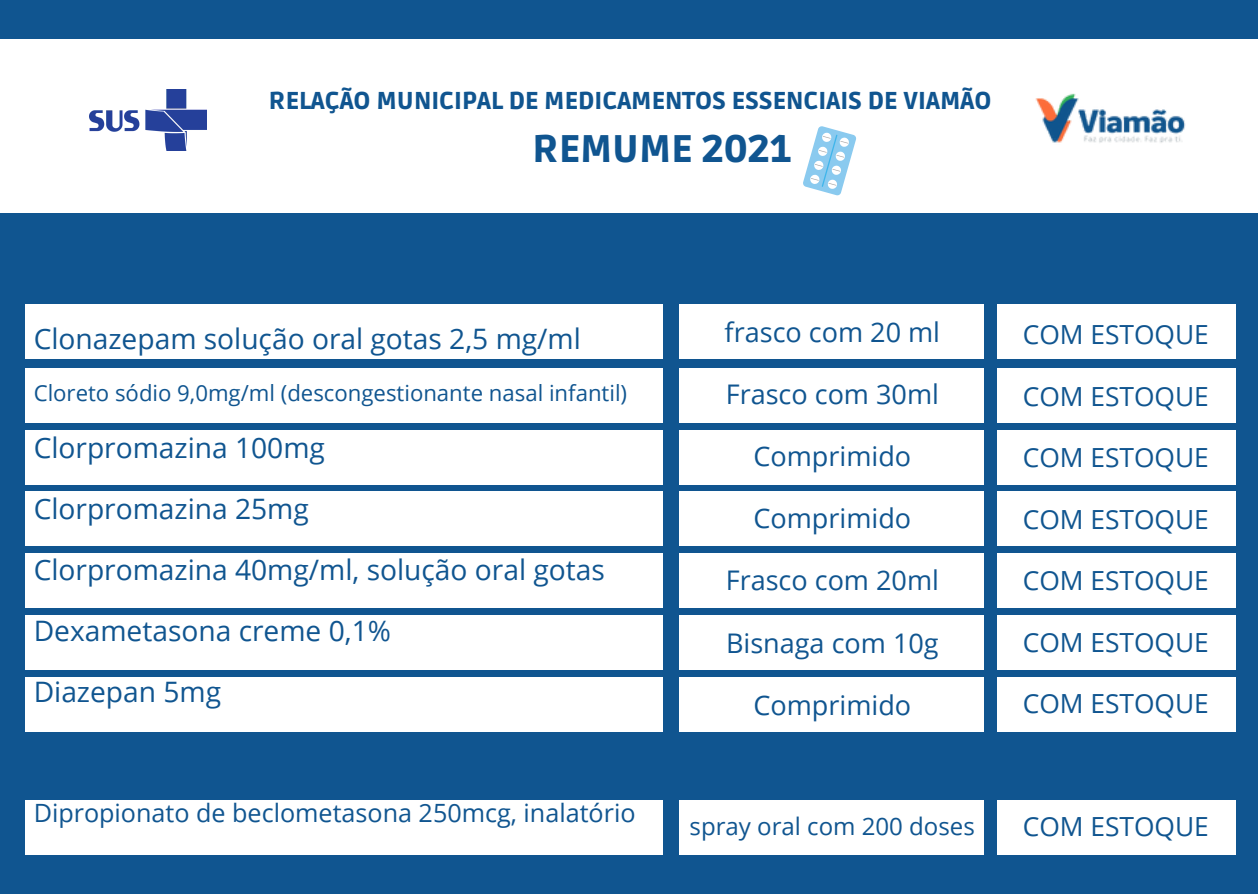
<style>
.page{position:relative;width:1258px;height:894px;background:#fff}
.page>*{position:absolute;margin:0;border:0;box-sizing:border-box;transform-origin:0 0}
.t1{font:900 38.1px "Ruda";color:#105590}
.t2{font:28.2px/60.9px "Open Sans";color:#105590}
.t3{font:27px "Open Sans";color:#105590}
.t4{font:26.4px "Open Sans";color:#105590}
.t5{font:25.2px "Open Sans";color:#105590}
.t6{font:900 24.3px "Ruda";color:#105590}
.t7{font:24px "Open Sans";color:#105590}
.t8{font:22.2px "Open Sans";color:#105590}
</style>
<div class="page">
<div style="left:0;top:0;width:1258px;height:893px;background:#105590"></div>
<div style="left:0;top:39px;width:1258px;height:174px;background:#fff"></div>
<img style="left:89px;top:89px;width:118px;height:61px">
<img style="left:1035px;top:93px;width:151px;height:50px">
<div style="left:25px;top:304px;width:638px;height:54px;background:#fff"></div>
<div style="left:25px;top:368px;width:638px;height:54px;background:#fff"></div>
<div style="left:25px;top:430px;width:638px;height:54px;background:#fff"></div>
<div style="left:25px;top:491px;width:638px;height:55px;background:#fff"></div>
<div style="left:25px;top:553px;width:638px;height:54px;background:#fff"></div>
<div style="left:25px;top:615px;width:638px;height:54px;background:#fff"></div>
<div style="left:25px;top:677px;width:638px;height:54px;background:#fff"></div>
<div style="left:680px;top:304px;width:304px;height:54px;background:#fff"></div>
<div style="left:680px;top:368px;width:304px;height:54px;background:#fff"></div>
<div style="left:680px;top:430px;width:304px;height:54px;background:#fff"></div>
<div style="left:680px;top:491px;width:304px;height:55px;background:#fff"></div>
<div style="left:680px;top:553px;width:304px;height:54px;background:#fff"></div>
<div style="left:680px;top:615px;width:304px;height:54px;background:#fff"></div>
<div style="left:680px;top:677px;width:304px;height:54px;background:#fff"></div>
<div style="left:25px;top:800px;width:638px;height:54px;background:#fff"></div>
<div style="left:680px;top:800px;width:304px;height:54px;background:#fff"></div>
<div style="left:997px;top:304px;width:238px;height:54px;background:#fff"></div>
<div style="left:997px;top:368px;width:238px;height:54px;background:#fff"></div>
<div style="left:997px;top:430px;width:238px;height:54px;background:#fff"></div>
<div style="left:997px;top:491px;width:238px;height:55px;background:#fff"></div>
<div style="left:997px;top:553px;width:238px;height:54px;background:#fff"></div>
<div style="left:997px;top:615px;width:238px;height:54px;background:#fff"></div>
<div style="left:997px;top:677px;width:238px;height:54px;background:#fff"></div>
<div style="left:997px;top:800px;width:238px;height:54px;background:#fff"></div>
<svg style="left:803px;top:126px;width:53px;height:70px"></svg>
<svg style="left:822px;top:135px;width:15px;height:52px"></svg>
<p class="t6" style="left:269px;top:87px;width:724px">RELAÇÃO MUNICIPAL DE MEDICAMENTOS ESSENCIAIS DE VIAMÃO</p>
<h1 class="t1" style="left:532px;top:127px;width:260px">REMUME 2021</h1>
<p class="t2" style="left:34px;top:308px;width:549px">Clonazepam solução oral gotas 2,5 mg/ml</p>
<p class="t8" style="left:34px;top:377px;width:595px">Cloreto sódio 9,0mg/ml (descongestionante nasal infantil)</p>
<p class="t2" style="left:34px;top:416px;width:573px">Clorpromazina 100mg<br>Clorpromazina 25mg<br>Clorpromazina 40mg/ml, solução oral gotas<br>Dexametasona creme 0,1%<br>Diazepan 5mg</p>
<p class="t5" style="left:34px;top:795px;width:603px">Dipropionato de beclometasona 250mcg, inalatório</p>
<p class="t3" style="left:724px;top:313px;width:217px">frasco com 20 ml</p>
<p class="t3" style="left:726px;top:375px;width:215px">Frasco com 30ml</p>
<p class="t3" style="left:753px;top:437px;width:159px">Comprimido</p>
<p class="t3" style="left:753px;top:499px;width:159px">Comprimido</p>
<p class="t3" style="left:726px;top:561px;width:215px">Frasco com 20ml</p>
<p class="t3" style="left:726px;top:623px;width:214px">Bisnaga com 10g</p>
<p class="t3" style="left:753px;top:685px;width:159px">Comprimido</p>
<p class="t7" style="left:689px;top:809px;width:287px">spray oral com 200 doses</p>
<p class="t4" style="left:1023px;top:316px;width:188px">COM ESTOQUE</p>
<p class="t4" style="left:1023px;top:377px;width:188px">COM ESTOQUE</p>
<p class="t4" style="left:1023px;top:439px;width:188px">COM ESTOQUE</p>
<p class="t4" style="left:1023px;top:500px;width:188px">COM ESTOQUE</p>
<p class="t4" style="left:1023px;top:562px;width:188px">COM ESTOQUE</p>
<p class="t4" style="left:1023px;top:623px;width:188px">COM ESTOQUE</p>
<p class="t4" style="left:1023px;top:685px;width:188px">COM ESTOQUE</p>
<p class="t4" style="left:1023px;top:807px;width:188px">COM ESTOQUE</p>
</div>
